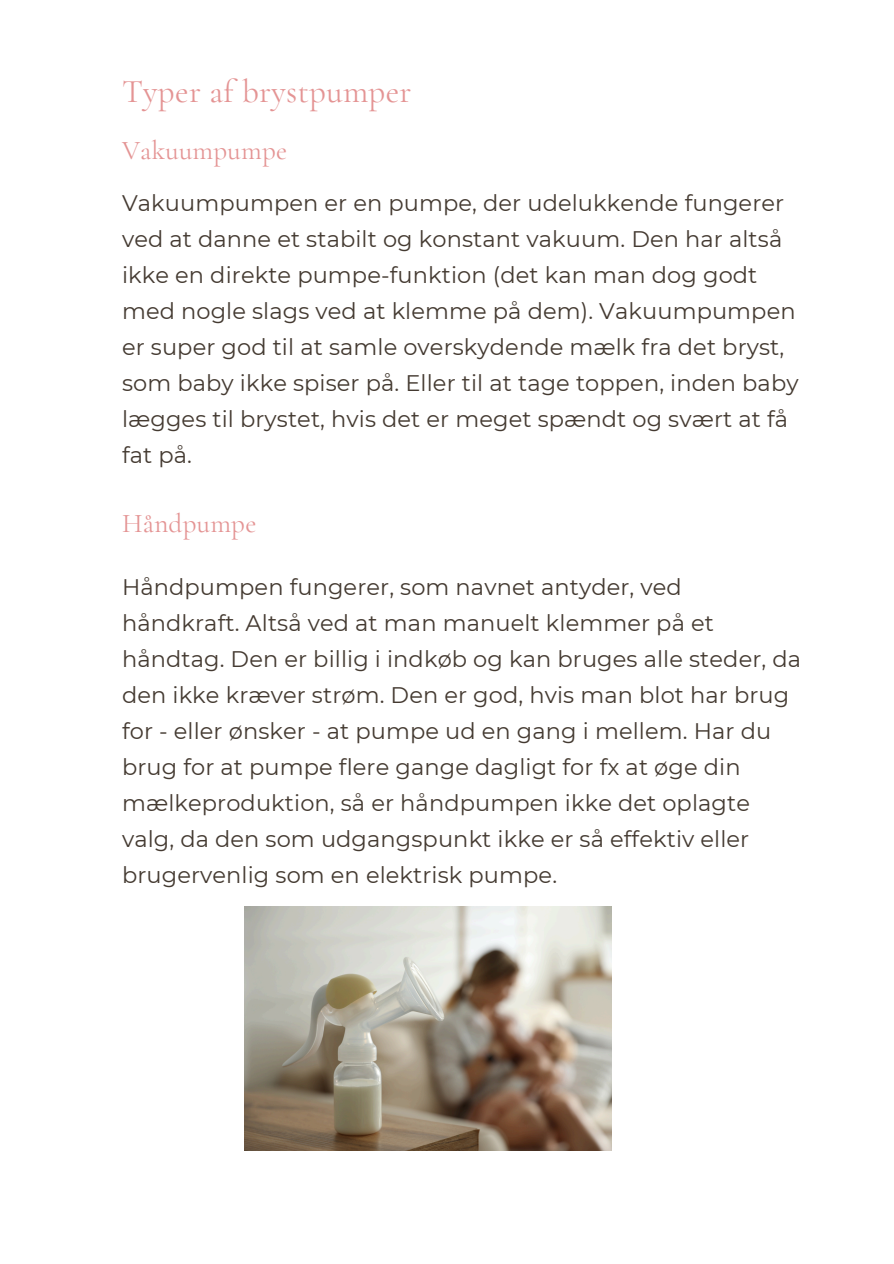
<style>
.page{position:relative;width:894px;height:1264px;background:#fff}
.page>*{position:absolute;margin:0;border:0;box-sizing:border-box;transform-origin:0 0}
.t1{font:33px "Cormorant Garamond";letter-spacing:.01em;color:#e49494}
.t2{font:27px "Cormorant Garamond";letter-spacing:.01em;color:#e49494}
.t3{font:22.5px/36px "Montserrat";letter-spacing:.005em;color:#443a31}
</style>
<div class="page">
<img style="left:244px;top:906px;width:367px;height:244px">
<h2 class="t1" style="left:122px;top:71px;width:291px">Typer af brystpumper</h2>
<h2 class="t2" style="left:122px;top:134px;width:166px">Vakuumpumpe</h2>
<p class="t3" style="left:122px;top:185px;width:678px">Vakuumpumpen er en pumpe, der udelukkende fungerer ved at danne et stabilt og konstant vakuum. Den har altså ikke en direkte pumpe-funktion (det kan man dog godt med nogle slags ved at klemme på dem). Vakuumpumpen er super god til at samle overskydende mælk fra det bryst, som baby ikke spiser på. Eller til at tage toppen, inden baby lægges til brystet, hvis det er meget spændt og svært at få fat på.</p>
<p class="t2" style="left:122px;top:507px;width:136px">Håndpumpe</p>
<p class="t3" style="left:122px;top:569px;width:680px">Håndpumpen fungerer, som navnet antyder, ved håndkraft. Altså ved at man manuelt klemmer på et håndtag. Den er billig i indkøb og kan bruges alle steder, da den ikke kræver strøm. Den er god, hvis man blot har brug for - eller ønsker - at pumpe ud en gang i mellem. Har du brug for at pumpe flere gange dagligt for fx at øge din mælkeproduktion, så er håndpumpen ikke det oplagte valg, da den som udgangspunkt ikke er så effektiv eller brugervenlig som en elektrisk pumpe.</p>
</div>
